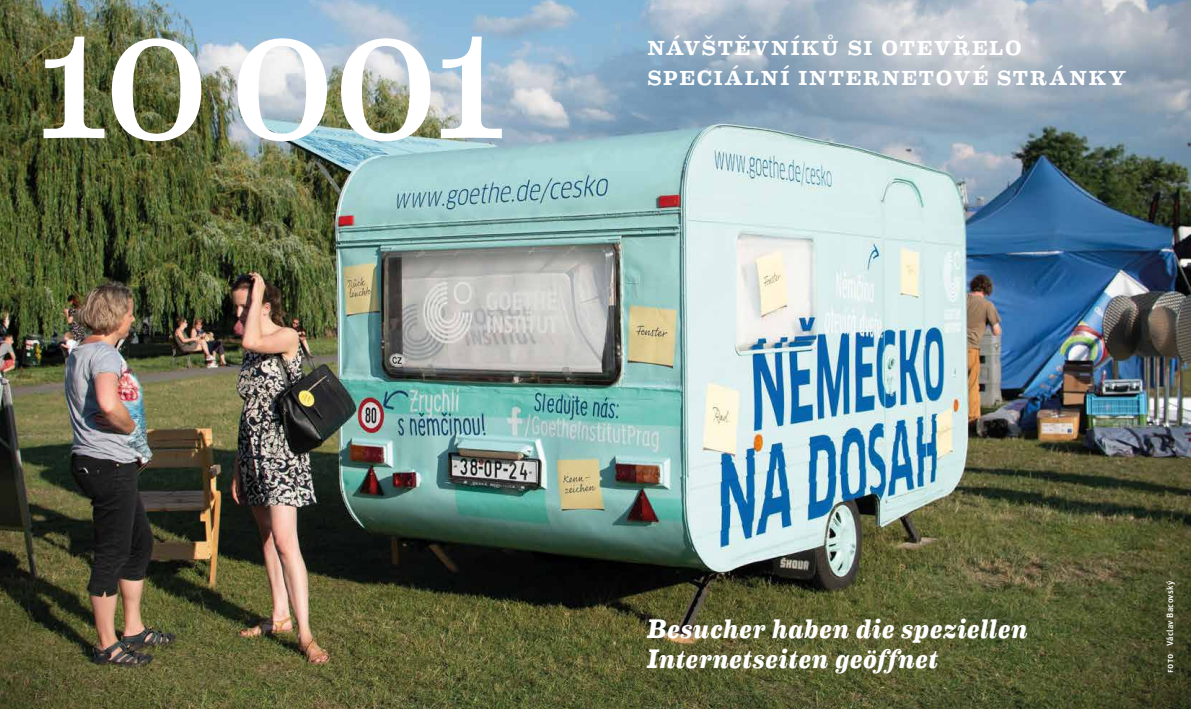
<style>
.page{position:relative;width:1191px;height:709px;background:#fff}
.page>*{position:absolute;margin:0;border:0;box-sizing:border-box;transform-origin:0 0}
.t1{font:176.1px "Eames Century Modern";color:#fff}
.t2{font:500 27px "Eames Century Modern";color:#fff}
.t3{font:italic 700 27px/30px "Eames Century Modern";letter-spacing:.015em;color:#fff}
.t4{font:500 9px "Unit Pro";letter-spacing:.025em;color:#fff}
</style>
<div class="page">
<img style="left:0;top:0;width:1191px;height:709px">
<h1 class="t1" style="left:37px;top:-53px;width:473px">10 001</h1>
<p class="t2" style="left:647px;top:25px;width:19px">NÁV</p>
<p class="t2" style="left:701px;top:25px;width:68px">ŠTĚVNÍK</p>
<p class="t2" style="left:820px;top:25px;width:79px">Ů SI OTEVŘELO</p>
<p class="t2" style="left:647px;top:55px;width:17px">SPECIÁLNÍ</p>
<p class="t2" style="left:798px;top:55px;width:19px">INTERNETOVÉ</p>
<p class="t2" style="left:997px;top:55px;width:20px">STRÁNKY</p>
<p class="t3" style="left:647px;top:611px;width:382px">Besucher haben die speziellen<br>Internetseiten geöffnet</p>
<p class="t4" style="left:1164px;top:673px;width:94px;rotate:-90deg">foto Václav Bacovský</p>
</div>
